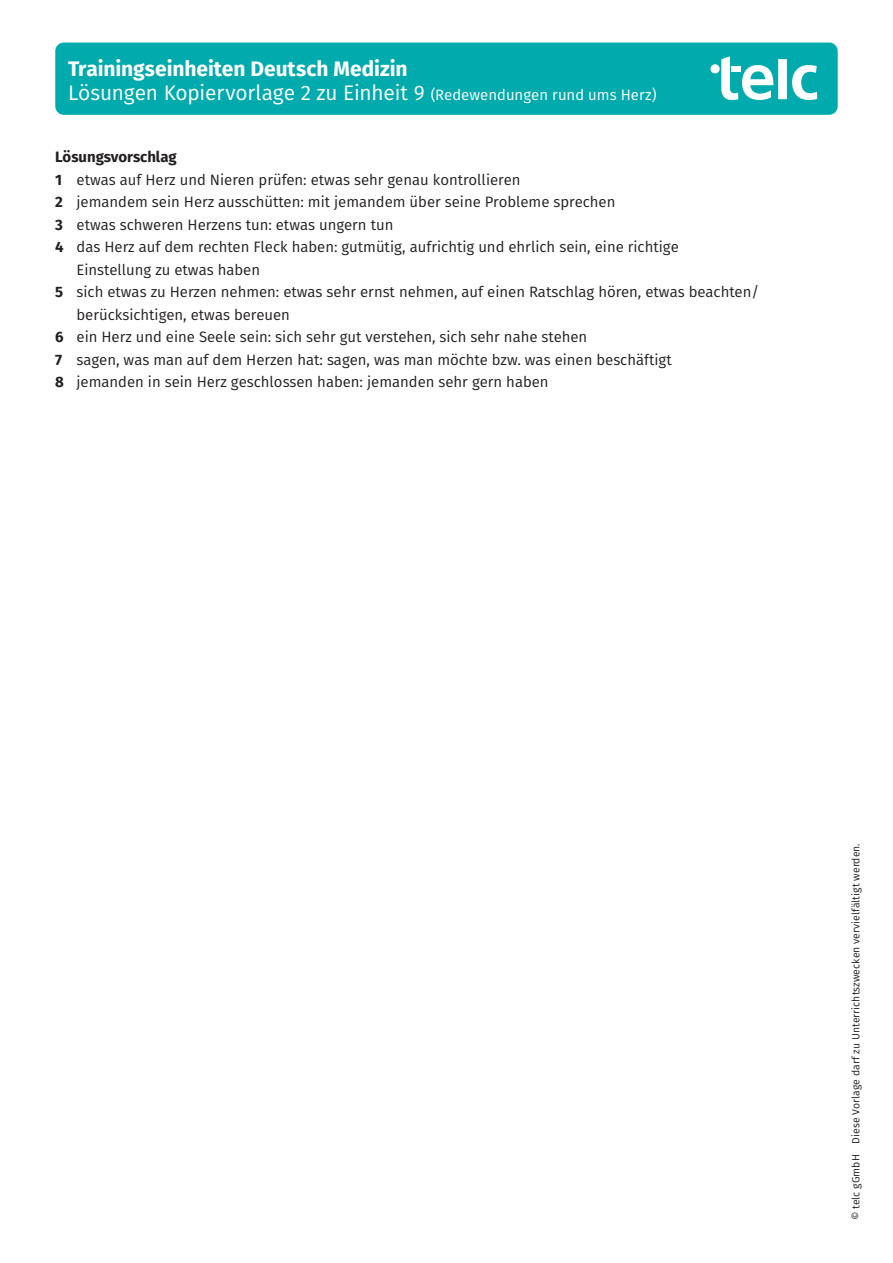
<style>
.page{position:relative;width:893px;height:1263px;background:#fff}
.page>*{position:absolute;margin:0;border:0;box-sizing:border-box;transform-origin:0 0}
.t1{font:700 21px/24px "Fira Sans";color:#fff}
.t2{font:15px "Fira Sans";color:#231f20}
.t3{font:700 15px "Fira Sans";color:#231f20}
.t4{font:10.5px "Fira Sans";letter-spacing:.005em;color:#231f20}
.s1{font-weight:400}
.s2{font-weight:400;font-size:15px}
.s3{font-weight:700}
</style>
<div class="page">
<div style="left:55px;top:43px;width:783px;height:72px;background:#00aaad;border-radius:9px"></div>
<svg style="left:721px;top:56px;width:52px;height:44px"></svg>
<div style="left:778px;top:59px;width:9px;height:40px;background:#fff"></div>
<svg style="left:792px;top:65px;width:25px;height:35px"></svg>
<div style="left:710px;top:64px;width:10px;height:9px;background:#fff;border-radius:50%"></div>
<div style="left:732px;top:66px;width:9px;height:6px;background:#fff"></div>
<h1 class="t1" style="left:68px;top:56px;width:590px">Trainingseinheiten Deutsch Medizin<br><span class="s1">Lösungen Kopiervorlage 2 zu Einheit 9</span> <span class="s2">(Redewendungen rund ums Herz)</span></h1>
<p class="t3" style="left:55px;top:144px;width:123px">Lösungsvorschlag</p>
<p class="t2" style="left:55px;top:168px;width:467px"><span class="s3">1</span> etwas auf Herz und Nieren prüfen: etwas sehr genau kontrollieren</p>
<p class="t2" style="left:55px;top:191px;width:562px"><span class="s3">2</span> jemandem sein Herz ausschütten: mit jemandem über seine Probleme sprechen</p>
<p class="t2" style="left:55px;top:213px;width:340px"><span class="s3">3</span> etwas schweren Herzens tun: etwas ungern tun</p>
<p class="t2" style="left:55px;top:236px;width:625px"><span class="s3">4</span> das Herz auf dem rechten Fleck haben: gutmütig, aufrichtig und ehrlich sein, eine richtige</p>
<p class="t2" style="left:77px;top:258px;width:185px">Einstellung zu etwas haben</p>
<p class="t2" style="left:55px;top:281px;width:705px"><span class="s3">5</span> sich etwas zu Herzen nehmen: etwas sehr ernst nehmen, auf einen Ratschlag hören, etwas beachten/</p>
<p class="t2" style="left:77px;top:303px;width:215px">berücksichtigen, etwas bereuen</p>
<p class="t2" style="left:55px;top:326px;width:533px"><span class="s3">6</span> ein Herz und eine Seele sein: sich sehr gut verstehen, sich sehr nahe stehen</p>
<p class="t2" style="left:55px;top:348px;width:618px"><span class="s3">7</span> sagen, was man auf dem Herzen hat: sagen, was man möchte bzw. was einen beschäftigt</p>
<p class="t2" style="left:55px;top:371px;width:495px"><span class="s3">8</span> jemanden in sein Herz geschlossen haben: jemanden sehr gern haben</p>
<p class="t4" style="left:848px;top:1220px;width:379px;rotate:-90deg">© telc gGmbH Diese Vorlage darf zu Unterrichtszwecken vervielfältigt werden.</p>
</div>
